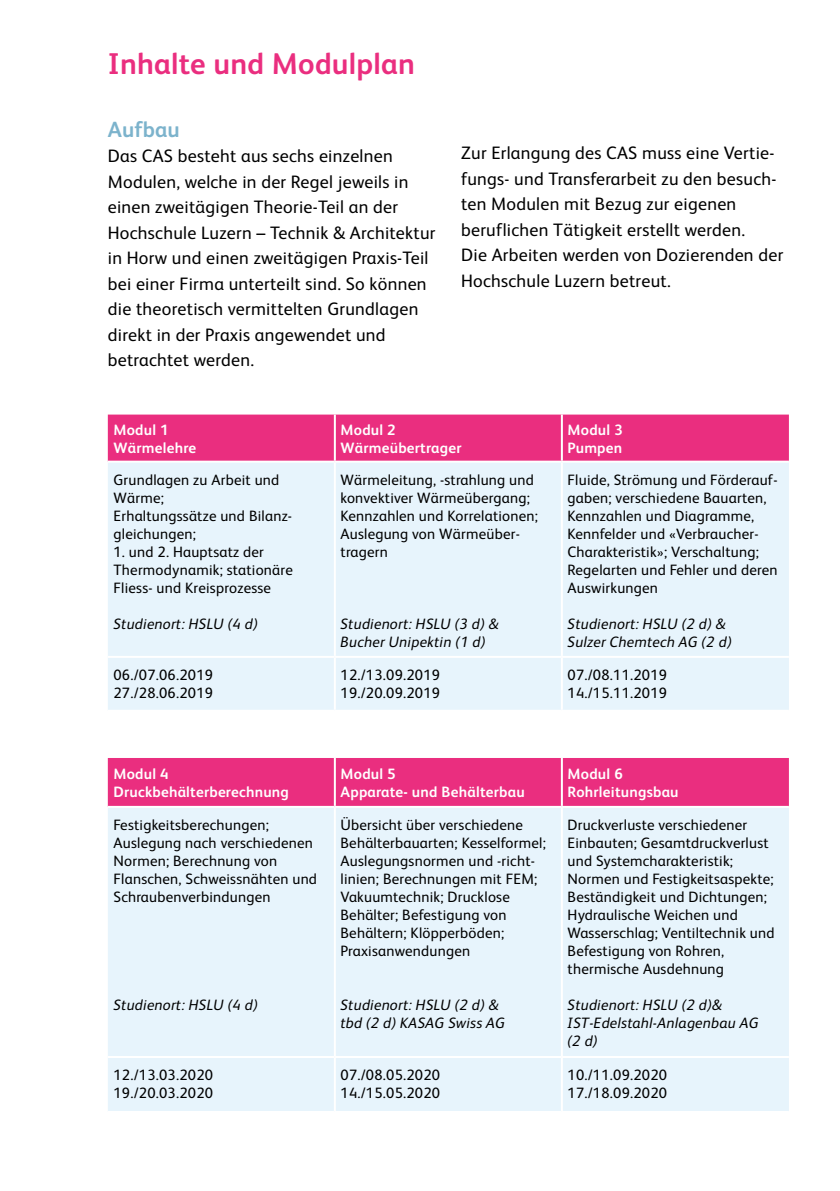
<style>
.page{position:relative;width:840px;height:1191px;background:#fff}
.page>*{position:absolute;margin:0;border:0;box-sizing:border-box;transform-origin:0 0}
.t1{font:700 30px "FS Albert";letter-spacing:.005em;color:#ea2e7f}
.t2{font:700 22px "FS Albert";letter-spacing:.005em;color:#7cb3cc}
.t3{font:18px/25.6px "FS Albert";letter-spacing:.015em;color:#000}
.t4{font:15px/18px "FS Albert";letter-spacing:.015em;color:#000}
.t5{font:italic 15px/18px "FS Albert";letter-spacing:.015em;color:#000}
.t6{font:700 15px/18px "FS Albert";letter-spacing:.015em;color:#fff}
</style>
<div class="page">
<div style="left:108px;top:414px;width:680px;height:46px;background:#ea2e7f"></div>
<div style="left:108px;top:463px;width:680px;height:246px;background:#e7f4fc"></div>
<hr style="left:333px;top:414px;width:2px;height:46px;background:#fff">
<hr style="left:560px;top:414px;width:2px;height:46px;background:#fff">
<hr style="left:333px;top:462px;width:2px;height:194px;background:#fff">
<hr style="left:560px;top:462px;width:2px;height:194px;background:#fff">
<hr style="left:333px;top:658px;width:2px;height:51px;background:#fff">
<hr style="left:560px;top:658px;width:2px;height:51px;background:#fff">
<hr style="left:108px;top:656px;width:226px;height:2px;background:#fff">
<hr style="left:334px;top:656px;width:227px;height:2px;background:#fff">
<hr style="left:561px;top:656px;width:227px;height:2px;background:#fff">
<div style="left:108px;top:758px;width:680px;height:48px;background:#ea2e7f"></div>
<div style="left:108px;top:808px;width:680px;height:303px;background:#e7f4fc"></div>
<hr style="left:333px;top:758px;width:2px;height:48px;background:#fff">
<hr style="left:560px;top:758px;width:2px;height:48px;background:#fff">
<hr style="left:333px;top:808px;width:2px;height:248px;background:#fff">
<hr style="left:560px;top:808px;width:2px;height:248px;background:#fff">
<hr style="left:333px;top:1058px;width:2px;height:53px;background:#fff">
<hr style="left:560px;top:1058px;width:2px;height:53px;background:#fff">
<hr style="left:108px;top:1056px;width:226px;height:2px;background:#fff">
<hr style="left:334px;top:1056px;width:227px;height:2px;background:#fff">
<hr style="left:561px;top:1056px;width:227px;height:2px;background:#fff">
<h1 class="t1" style="left:108px;top:43px;width:308px">Inhalte und Modulplan</h1>
<h2 class="t2" style="left:108px;top:114px;width:73px">Aufbau</h2>
<p class="t3" style="left:108px;top:142px;width:329px">Das CAS besteht aus sechs einzelnen Modulen, welche in der Regel jeweils in einen zweitägigen Theorie-Teil an der Hochschule Luzern – Technik &amp; Architektur in Horw und einen zweitägigen Praxis-Teil bei einer Firma unterteilt sind. So können die theoretisch vermittelten Grundlagen direkt in der Praxis angewendet und betrachtet werden.</p>
<p class="t3" style="left:461px;top:139px;width:323px">Zur Erlangung des CAS muss eine Vertie&shy;fungs- und Transferarbeit zu den besuch&shy;ten Modulen mit Bezug zur eigenen beruflichen Tätigkeit erstellt werden.<br>Die Arbeiten werden von Dozierenden der Hochschule Luzern betreut.</p>
<p class="t6" style="left:113px;top:420px;width:84px">Modul 1<br>Wärmelehre</p>
<p class="t6" style="left:340px;top:420px;width:122px">Modul 2<br>Wärmeübertrager</p>
<p class="t6" style="left:567px;top:420px;width:57px">Modul 3<br>Pumpen</p>
<p class="t4" style="left:113px;top:469px;width:179px">Grundlagen zu Arbeit und<br>Wärme;<br>Erhaltungssätze und Bilanz&shy;gleichungen;</p>
<p class="t4" style="left:113px;top:541px;width:181px">1. und 2. Hauptsatz der<br>Thermodynamik; stationäre<br>Fliess- und Kreisprozesse</p>
<p class="t5" style="left:113px;top:613px;width:146px">Studienort: HSLU (4 d)</p>
<p class="t4" style="left:567px;top:469px;width:211px">Fluide, Strömung und Förderauf&shy;gaben; verschiedene Bauarten,<br>Kennzahlen und Diagramme,<br>Kennfelder und «Verbraucher-<br>Charakteristik»; Verschaltung;<br>Regelarten und Fehler und deren<br>Auswirkungen</p>
<p class="t5" style="left:567px;top:613px;width:166px">Studienort: HSLU (2 d) &amp;<br>Sulzer Chemtech AG (2 d)</p>
<p class="t4" style="left:340px;top:469px;width:199px">Wärmeleitung, -strahlung und konvektiver Wärmeübergang;<br>Kennzahlen und Korrelationen;<br>Auslegung von Wärmeüber&shy;tragern</p>
<p class="t5" style="left:340px;top:613px;width:160px">Studienort: HSLU (3 d) &amp;<br>Bucher Unipektin (1 d)</p>
<p class="t4" style="left:113px;top:665px;width:101px">06./07.06.2019<br>27./28.06.2019</p>
<p class="t4" style="left:340px;top:665px;width:101px">12./13.09.2019<br>19./20.09.2019</p>
<p class="t4" style="left:567px;top:665px;width:101px">07./08.11.2019<br>14./15.11.2019</p>
<p class="t6" style="left:113px;top:764px;width:177px">Modul 4<br>Druckbehälterberechnung</p>
<p class="t6" style="left:340px;top:764px;width:185px">Modul 5<br>Apparate- und Behälterbau</p>
<p class="t6" style="left:567px;top:764px;width:112px">Modul 6<br>Rohrleitungsbau</p>
<p class="t4" style="left:113px;top:815px;width:205px">Festigkeitsberechungen;<br>Auslegung nach verschiedenen<br>Normen; Berechnung von<br>Flanschen, Schweissnähten und<br>Schraubenverbindungen</p>
<p class="t4" style="left:340px;top:815px;width:207px">Übersicht über verschiedene<br>Behälterbauarten; Kesselformel;<br>Auslegungsnormen und -richt&shy;linien; Berechnungen mit FEM;<br>Vakuumtechnik; Drucklose<br>Behälter; Befestigung von<br>Behältern; Klöpperböden;<br>Praxisanwendungen</p>
<p class="t5" style="left:340px;top:995px;width:166px">Studienort: HSLU (2 d) &amp; tbd (2 d) KASAG Swiss AG</p>
<p class="t4" style="left:567px;top:815px;width:208px">Druckverluste verschiedener<br>Einbauten; Gesamtdruckverlust und Systemcharakteristik;<br>Normen und Festigkeitsaspekte;<br>Beständigkeit und Dichtungen;<br>Hydraulische Weichen und<br>Wasserschlag; Ventiltechnik und<br>Befestigung von Rohren, thermische Ausdehnung</p>
<p class="t5" style="left:567px;top:995px;width:192px">Studienort: HSLU (2 d)&amp;<br>IST-Edelstahl-Anlagenbau AG (2 d)</p>
<p class="t5" style="left:113px;top:995px;width:146px">Studienort: HSLU (4 d)</p>
<p class="t4" style="left:113px;top:1065px;width:101px">12./13.03.2020<br>19./20.03.2020</p>
<p class="t4" style="left:340px;top:1065px;width:101px">07./08.05.2020<br>14./15.05.2020</p>
<p class="t4" style="left:567px;top:1065px;width:101px">10./11.09.2020<br>17./18.09.2020</p>
</div>
